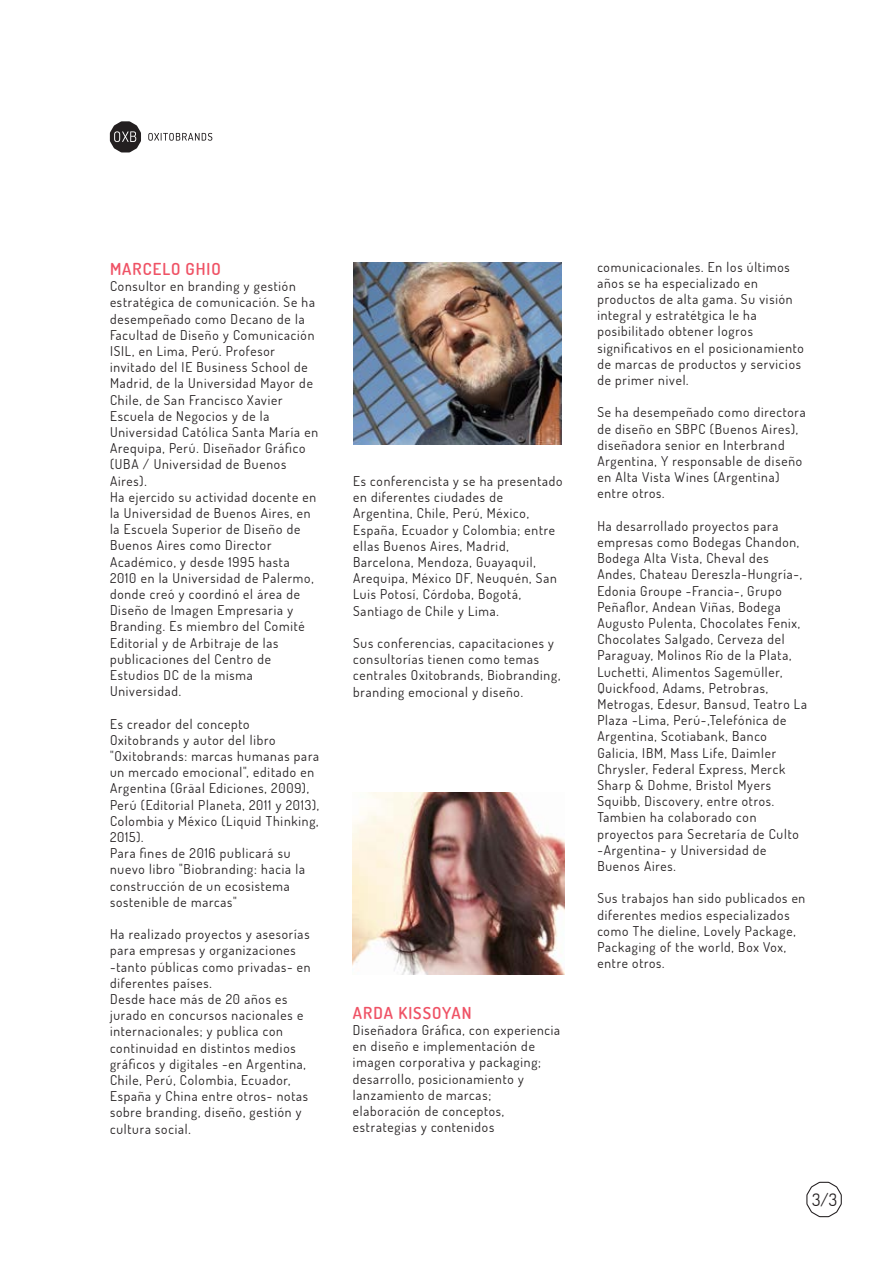
<style>
.page{position:relative;width:893px;height:1263px;background:#fff}
.page>*{position:absolute;margin:0;border:0;box-sizing:border-box;transform-origin:0 0}
.t1{font:17.1px "Dosis";color:#231f20}
.t2{font:600 16.5px "Dosis";letter-spacing:.06em;color:#ef5265}
.t3{font:13.5px/16.2px "Dosis";letter-spacing:.06em;color:#231f20}
</style>
<div class="page">
<img style="left:353px;top:792px;width:211px;height:182px">
<img style="left:353px;top:263px;width:209px;height:182px">
<svg style="left:806px;top:1182px;width:36px;height:35px"></svg>
<svg style="left:110px;top:121px;width:31px;height:31px"></svg>
<svg style="left:148px;top:133px;width:64px;height:8px"></svg>
<p class="t2" style="left:110px;top:258px;width:112px">MARCELO GHIO</p>
<p class="t3" style="left:110px;top:278px;width:210px">Consultor en branding y gestión estratégica de comunicación. Se ha desempeñado como Decano de la<br>Facultad de Diseño y Comunicación<br>ISIL, en Lima, Perú. Profesor invitado del IE Business School de<br>Madrid, de la Universidad Mayor de<br>Chile, de San Francisco Xavier<br>Escuela de Negocios y de la<br>Universidad Católica Santa María en<br>Arequipa, Perú. Diseñador Gráfico (UBA / Universidad de Buenos<br>Aires).<br>Ha ejercido su actividad docente en la Universidad de Buenos Aires, en la Escuela Superior de Diseño de<br>Buenos Aires como Director<br>Académico, y desde 1995 hasta<br>2010 en la Universidad de Palermo, donde creó y coordinó el área de<br>Diseño de Imagen Empresaria y<br>Branding. Es miembro del Comité<br>Editorial y de Arbitraje de las publicaciones del Centro de<br>Estudios DC de la misma<br>Universidad.</p>
<p class="t3" style="left:110px;top:715px;width:211px">Es creador del concepto<br>Oxitobrands y autor del libro "Oxitobrands: marcas humanas para un mercado emocional", editado en<br>Argentina (Gräal Ediciones, 2009),<br>Perú (Editorial Planeta, 2011 y 2013),<br>Colombia y México (Liquid Thinking,<br>2015).<br>Para fines de 2016 publicará su nuevo libro "Biobranding: hacia la construcción de un ecosistema sostenible de marcas"</p>
<p class="t3" style="left:110px;top:926px;width:202px">Ha realizado proyectos y asesorías para empresas y organizaciones -tanto públicas como privadas- en diferentes países.<br>Desde hace más de 20 años es jurado en concursos nacionales e internacionales; y publica con continuidad en distintos medios gráficos y digitales -en Argentina,<br>Chile, Perú, Colombia, Ecuador,<br>España y China entre otros- notas sobre branding, diseño, gestión y cultura social.</p>
<p class="t3" style="left:353px;top:473px;width:211px">Es conferencista y se ha presentado en diferentes ciudades de<br>Argentina, Chile, Perú, México,<br>España, Ecuador y Colombia; entre ellas Buenos Aires, Madrid,<br>Barcelona, Mendoza, Guayaquil,<br>Arequipa, México DF, Neuquén, San<br>Luis Potosí, Córdoba, Bogotá,<br>Santiago de Chile y Lima.</p>
<p class="t3" style="left:353px;top:635px;width:209px">Sus conferencias, capacitaciones y consultorías tienen como temas centrales Oxitobrands, Biobranding, branding emocional y diseño.</p>
<p class="t2" style="left:353px;top:1002px;width:120px">ARDA KISSOYAN</p>
<p class="t3" style="left:353px;top:1022px;width:209px">Diseñadora Gráfica, con experiencia en diseño e implementación de imagen corporativa y packaging; desarrollo, posicionamiento y lanzamiento de marcas; elaboración de conceptos, estrategias y contenidos</p>
<p class="t3" style="left:597px;top:258px;width:208px">comunicacionales. En los últimos años se ha especializado en productos de alta gama. Su visión integral y estratétgica le ha posibilitado obtener logros significativos en el posicionamiento de marcas de productos y servicios de primer nivel.</p>
<p class="t3" style="left:597px;top:404px;width:210px">Se ha desempeñado como directora de diseño en SBPC (Buenos Aires), diseñadora senior en Interbrand<br>Argentina, Y responsable de diseño en Alta Vista Wines (Argentina) entre otros.</p>
<p class="t3" style="left:597px;top:517px;width:211px">Ha desarrollado proyectos para empresas como Bodegas Chandon,<br>Bodega Alta Vista, Cheval des<br>Andes, Chateau Dereszla-Hungría-,<br>Edonia Groupe -Francia-, Grupo<br>Peñaflor, Andean Viñas, Bodega<br>Augusto Pulenta, Chocolates Fenix,<br>Chocolates Salgado, Cerveza del<br>Paraguay, Molinos Río de la Plata,<br>Luchetti, Alimentos Sagemüller,<br>Quickfood, Adams, Petrobras,<br>Metrogas, Edesur, Bansud, Teatro La<br>Plaza -Lima, Perú-,Telefónica de<br>Argentina, Scotiabank, Banco<br>Galicia, IBM, Mass Life, Daimler<br>Chrysler, Federal Express, Merck<br>Sharp &amp; Dohme, Bristol Myers<br>Squibb, Discovery, entre otros.<br>Tambien ha colaborado con proyectos para Secretaría de Culto -Argentina- y Universidad de<br>Buenos Aires.</p>
<p class="t3" style="left:597px;top:890px;width:209px">Sus trabajos han sido publicados en diferentes medios especializados como The dieline, Lovely Package,<br>Packaging of the world, Box Vox, entre otros.</p>
<p class="t1" style="left:812px;top:1188px;width:26px">3/3</p>
</div>
